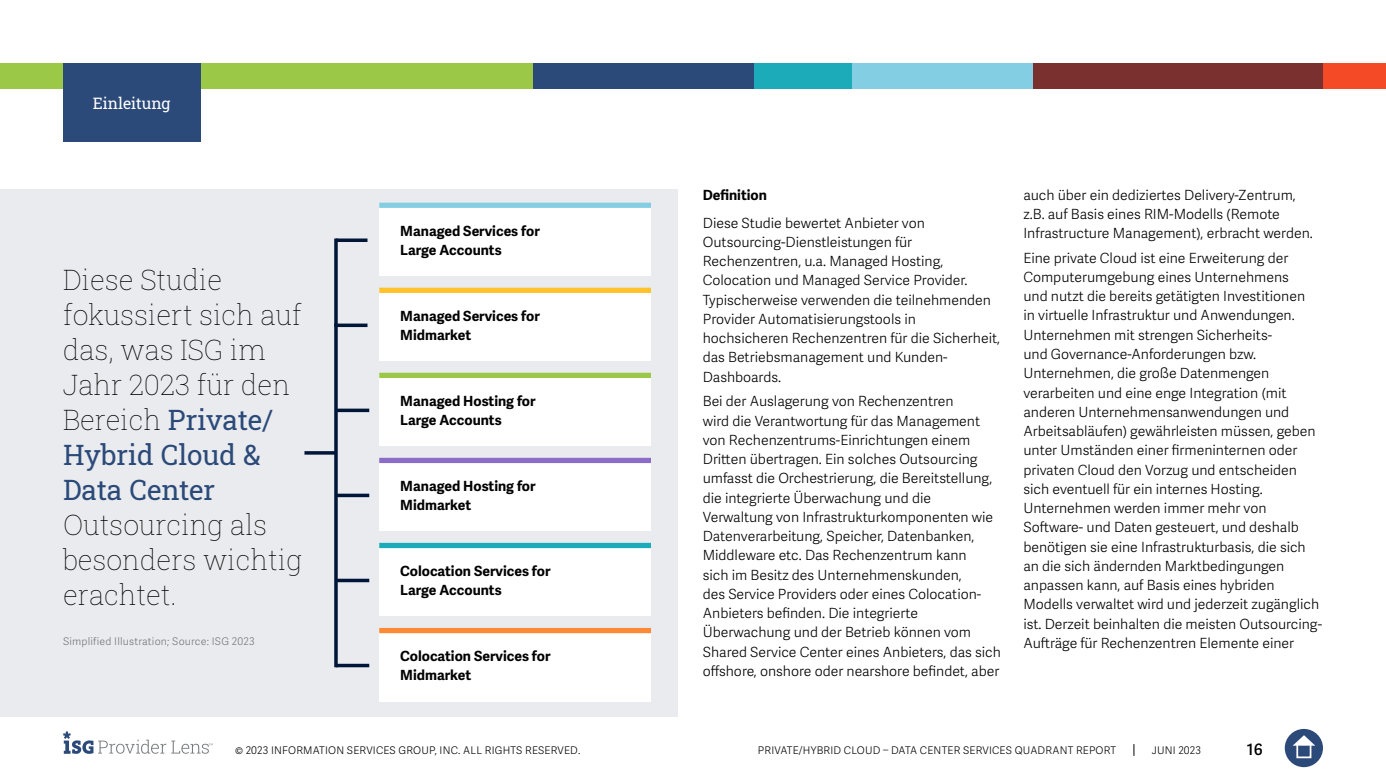
<style>
.page{position:relative;width:1386px;height:780px;background:#fff}
.page>*{position:absolute;margin:0;border:0;box-sizing:border-box;transform-origin:0 0}
.t1{font:28px/35px "Roboto Slab ISG P Thin";color:#000}
.t2{font:28px/35px "Roboto Slab ISG P Regular";color:#2b4a79}
.t3{font:15.75px "Roboto Slab ISG P Regular";color:#fff}
.t4{font:600 15.75px "Adelle Sans";color:#000}
.t5{font:300 14px/19.2px "Adelle Sans";color:#000}
.t6{font:700 14px/19.2px "Adelle Sans";color:#000101}
.t7{font:700 14px "Adelle Sans";color:#000}
.t8{font:300 10.5px "Adelle Sans";letter-spacing:.02em;color:#000}
.t9{font:300 10.5px "Adelle Sans";letter-spacing:.02em;color:#75787b}
.s1{font-family:"Roboto Slab ISG P Thin";color:#000}
</style>
<div class="page">
<svg style="left:1133px;top:744px;width:1px;height:12px"></svg>
<div style="left:1285px;top:729px;width:38px;height:38px;background:#2b4a79;border-radius:50%"></div>
<svg style="left:1293px;top:735px;width:22px;height:10px"></svg>
<div style="left:1296px;top:743px;width:15px;height:15px;border:2px solid #fff"></div>
<svg style="left:63px;top:731px;width:150px;height:23px"></svg>
<div style="left:0;top:63px;width:533px;height:25px;background:#9bc947"></div>
<div style="left:533px;top:63px;width:223px;height:25px;background:#2b4a79"></div>
<div style="left:850px;top:63px;width:184px;height:25px;background:#84cee3"></div>
<div style="left:1323px;top:63px;width:63px;height:25px;background:#f54a26"></div>
<div style="left:1033px;top:63px;width:290px;height:25px;background:#7a302e"></div>
<div style="left:754px;top:63px;width:98px;height:25px;background:#1cabb9"></div>
<div style="left:63px;top:63px;width:137px;height:79px;background:#2b4a79"></div>
<div style="left:0;top:189px;width:677px;height:527px;background:#e9ebee"></div>
<svg style="left:338px;top:238px;width:30px;height:4px"></svg>
<hr style="left:304px;top:451px;width:32px;height:3px;background:#001638">
<svg style="left:334px;top:238px;width:4px;height:429px;background:#1c2f4e"></svg>
<svg style="left:334px;top:323px;width:34px;height:4px"></svg>
<svg style="left:336px;top:408px;width:33px;height:4px"></svg>
<svg style="left:336px;top:493px;width:33px;height:4px"></svg>
<svg style="left:336px;top:578px;width:33px;height:4px"></svg>
<svg style="left:336px;top:663px;width:33px;height:4px"></svg>
<div style="left:379px;top:544px;width:272px;height:72px;background:#fff"></div>
<div style="left:379px;top:543px;width:272px;height:5px;background:#1cabb9"></div>
<div style="left:379px;top:459px;width:272px;height:72px;background:#fff"></div>
<div style="left:379px;top:458px;width:272px;height:5px;background:#8b6cc6"></div>
<div style="left:379px;top:374px;width:272px;height:72px;background:#fff"></div>
<div style="left:379px;top:373px;width:272px;height:5px;background:#9bc947"></div>
<div style="left:379px;top:289px;width:272px;height:72px;background:#fff"></div>
<div style="left:379px;top:288px;width:272px;height:5px;background:#ffc22b"></div>
<div style="left:379px;top:204px;width:272px;height:72px;background:#fff"></div>
<div style="left:379px;top:203px;width:272px;height:5px;background:#84cee3"></div>
<div style="left:379px;top:629px;width:272px;height:72px;background:#fff"></div>
<div style="left:379px;top:628px;width:272px;height:5px;background:#fd8a36"></div>
<p class="t3" style="left:93px;top:92px;width:79px">Einleitung</p>
<h1 class="t1" style="left:63px;top:261px;width:241px">Diese Studie fokussiert sich auf das, was ISG im<br>Jahr 2023 für den</h1>
<h1 class="t2" style="left:63px;top:401px;width:212px"><span class="s1">Bereich</span> Private/<br>Hybrid Cloud &amp;<br>Data Center</h1>
<h1 class="t1" style="left:63px;top:506px;width:241px">Outsourcing als besonders wichtig erachtet.</h1>
<p class="t9" style="left:63px;top:635px;width:193px">Simplified Illustration; Source: ISG 2023</p>
<p class="t6" style="left:400px;top:222px;width:141px">Managed Services for<br>Large Accounts</p>
<p class="t6" style="left:400px;top:307px;width:141px">Managed Services for<br>Midmarket</p>
<p class="t6" style="left:400px;top:392px;width:137px">Managed Hosting for<br>Large Accounts</p>
<p class="t6" style="left:400px;top:477px;width:137px">Managed Hosting for<br>Midmarket</p>
<p class="t6" style="left:400px;top:562px;width:152px">Colocation Services for<br>Large Accounts</p>
<p class="t6" style="left:400px;top:647px;width:152px">Colocation Services for<br>Midmarket</p>
<p class="t7" style="left:703px;top:186px;width:66px">Definition</p>
<p class="t5" style="left:703px;top:213px;width:299px">Diese Studie bewertet Anbieter von Outsourcing-Dienstleistungen für Rechenzentren, u.a. Managed Hosting, Colocation und Managed Service Provider.<br>Typischerweise verwenden die teilnehmenden Provider Automatisierungstools in hochsicheren Rechenzentren für die Sicherheit, das Betriebsmanagement und Kunden-Dashboards.</p>
<p class="t5" style="left:703px;top:392px;width:300px">Bei der Auslagerung von Rechenzentren<br>wird die Verantwortung für das Management von Rechenzentrums-Einrichtungen einem Dritten übertragen. Ein solches Outsourcing umfasst die Orchestrierung, die Bereitstellung, die integrierte Überwachung und die Verwaltung von Infrastrukturkomponenten wie Datenverarbeitung, Speicher, Datenbanken, Middleware etc. Das Rechenzentrum kann<br>sich im Besitz des Unternehmenskunden,<br>des Service Providers oder eines Colocation-Anbieters befinden. Die integrierte Überwachung und der Betrieb können vom Shared Service Center eines Anbieters, das sich offshore, onshore oder nearshore befindet, aber</p>
<p class="t5" style="left:1023px;top:185px;width:291px">auch über ein dediziertes Delivery-Zentrum, z.B. auf Basis eines RIM-Modells (Remote<br>Infrastructure Management), erbracht werden.</p>
<p class="t5" style="left:1023px;top:248px;width:300px">Eine private Cloud ist eine Erweiterung der Computerumgebung eines Unternehmens<br>und nutzt die bereits getätigten Investitionen<br>in virtuelle Infrastruktur und Anwendungen.<br>Unternehmen mit strengen Sicherheits-<br>und Governance-Anforderungen bzw.<br>Unternehmen, die große Datenmengen verarbeiten und eine enge Integration (mit anderen Unternehmensanwendungen und Arbeitsabläufen) gewährleisten müssen, geben unter Umständen einer firmeninternen oder privaten Cloud den Vorzug und entscheiden sich eventuell für ein internes Hosting.<br>Unternehmen werden immer mehr von Software- und Daten gesteuert, und deshalb benötigen sie eine Infrastrukturbasis, die sich an die sich ändernden Marktbedingungen anpassen kann, auf Basis eines hybriden Modells verwaltet wird und jederzeit zugänglich ist. Derzeit beinhalten die meisten Outsourcing-Aufträge für Rechenzentren Elemente einer</p>
<p class="t8" style="left:235px;top:744px;width:347px">© 2023 INFORMATION SERVICES GROUP, INC. ALL RIGHTS RESERVED.</p>
<p class="t8" style="left:758px;top:744px;width:360px">PRIVATE/HYBRID CLOUD – DATA CENTER SERVICES QUADRANT REPORT</p>
<p class="t8" style="left:1152px;top:744px;width:51px">JUNI 2023</p>
<p class="t4" style="left:1247px;top:740px;width:18px">16</p>
</div>
